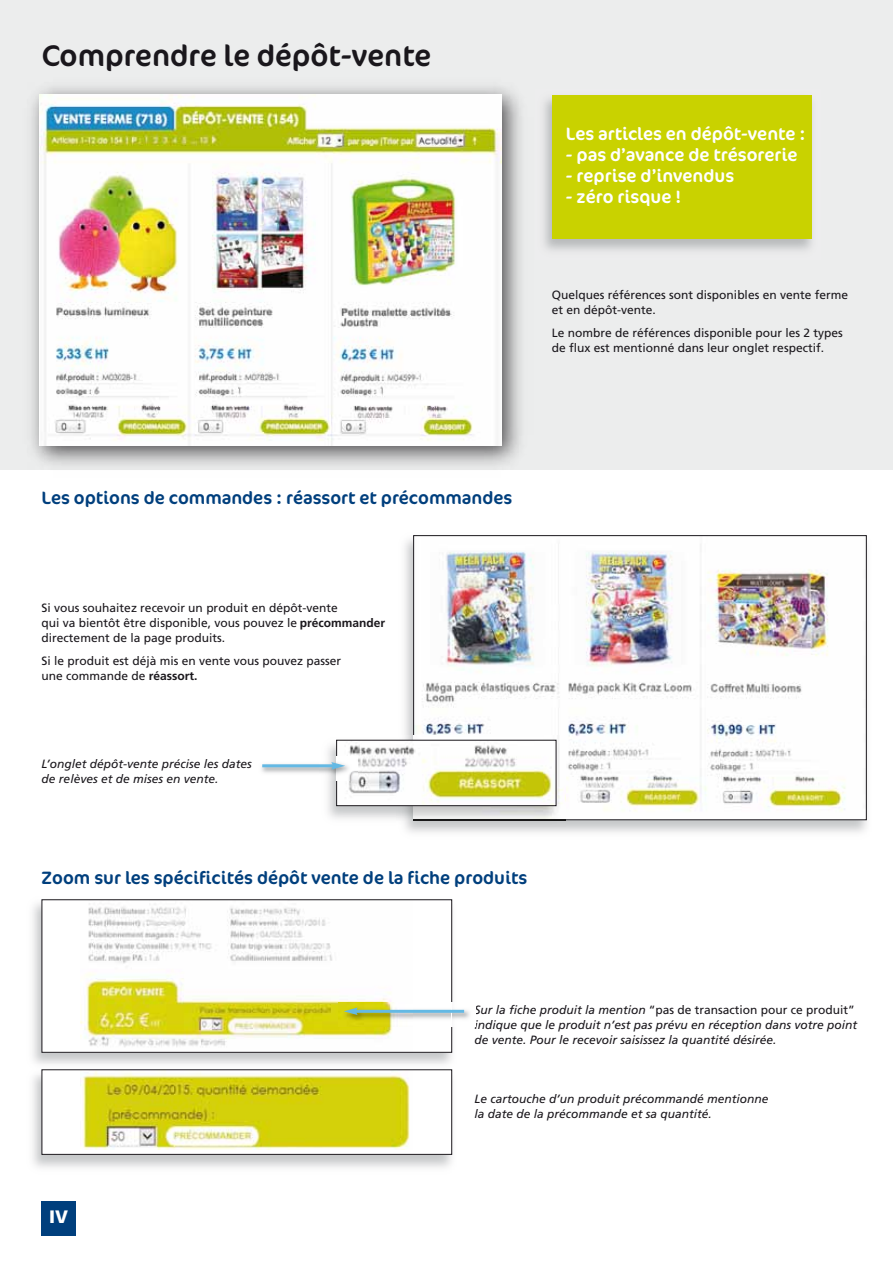
<style>
.page{position:relative;width:893px;height:1263px;background:#fff}
.page>*{position:absolute;margin:0;border:0;box-sizing:border-box;transform-origin:0 0}
.t1{font:30px "Cocon";color:#1a171c}
.t2{font:18px "Cocon";color:#003f7d}
.t3{font:18px "Cocon";color:#fff}
.t4{font:900 18px "Frutiger";color:#fff}
.t5{font:12px/15px "Frutiger";color:#1a171c}
.t6{font:italic 12px/15px "Frutiger";color:#1a171c}
.s1{font-weight:700}
.s2{font-style:normal}
</style>
<div class="page">
<div style="left:0;top:0;width:893px;height:470px;background:#eceded"></div>
<div style="left:42px;top:1201px;width:34px;height:34px;background:#003f7d"></div>
<img style="left:544px;top:95px;width:268px;height:156px">
<div style="left:552px;top:95px;width:259px;height:143px;background:#c9d200"></div>
<img style="left:32px;top:899px;width:421px;height:269px">
<div style="left:42px;top:900px;width:410px;height:152px;background:#fff"></div>
<img style="left:81px;top:903px;width:312px;height:144px">
<div style="left:42px;top:899px;width:410px;height:153px;border:1px solid #1a171c"></div>
<div style="left:42px;top:1070px;width:410px;height:84px;background:#fff"></div>
<img style="left:81px;top:1071px;width:329px;height:78px">
<img style="left:415px;top:537px;width:450px;height:276px">
<img style="left:413px;top:735px;width:153px;height:86px">
<img style="left:338px;top:742px;width:216px;height:62px">
<div style="left:336px;top:740px;width:220px;height:66px;border:1px solid #1a171c"></div>
<img style="left:261px;top:757px;width:96px;height:24px">
<hr style="left:262px;top:764px;width:72px;height:3px;background:#64b9e4">
<svg style="left:331px;top:757px;width:14px;height:24px"></svg>
<img style="left:339px;top:1002px;width:131px;height:24px">
<svg style="left:451px;top:1002px;width:2px;height:24px"></svg>
<hr style="left:355px;top:1010px;width:109px;height:3px;background:#64b9e4">
<svg style="left:344px;top:1007px;width:14px;height:8px"></svg>
<img style="left:31px;top:86px;width:490px;height:379px">
<img style="left:40px;top:95px;width:461px;height:351px">
<h1 class="t1" style="left:42px;top:38px;width:391px">Comprendre le dépôt-vente</h1>
<h2 class="t3" style="left:566px;top:124px;width:241px">Les articles en dépôt-vente :</h2>
<h2 class="t3" style="left:566px;top:145px;width:233px">- pas d’avance de trésorerie</h2>
<h2 class="t3" style="left:566px;top:166px;width:170px">- reprise d’invendus</h2>
<h2 class="t3" style="left:566px;top:187px;width:117px">- zéro risque !</h2>
<p class="t5" style="left:552px;top:287px;width:298px">Quelques références sont disponibles en vente ferme et en dépôt-vente.</p>
<p class="t5" style="left:552px;top:325px;width:292px">Le nombre de références disponible pour les 2 types de flux est mentionné dans leur onglet respectif.</p>
<h2 class="t2" style="left:42px;top:487px;width:472px">Les options de commandes : réassort et précommandes</h2>
<p class="t5" style="left:42px;top:600px;width:345px">Si vous souhaitez recevoir un produit en dépôt-vente<br>qui va bientôt être disponible, vous pouvez le <span class="s1">précommander </span>directement de la page produits.</p>
<p class="t5" style="left:42px;top:654px;width:301px">Si le produit est déjà mis en vente vous pouvez passer une commande de <span class="s1">réassort.</span></p>
<p class="t6" style="left:42px;top:756px;width:212px">L’onglet dépôt-vente précise les dates de relèves et de mises en vente.</p>
<h2 class="t2" style="left:42px;top:867px;width:487px">Zoom sur les spécificités dépôt vente de la fiche produits</h2>
<p class="t6" style="left:474px;top:1002px;width:384px">Sur la fiche produit la mention <span class="s2">“pas de transaction pour ce produit” </span>indique que le produit n’est pas prévu en réception dans votre point de vente. Pour le recevoir saisissez la quantité désirée.</p>
<h2 class="t4" style="left:49px;top:1206px;width:21px">IV</h2>
<p class="t6" style="left:474px;top:1091px;width:296px">Le cartouche d’un produit précommandé mentionne la date de la précommande et sa quantité.</p>
</div>
